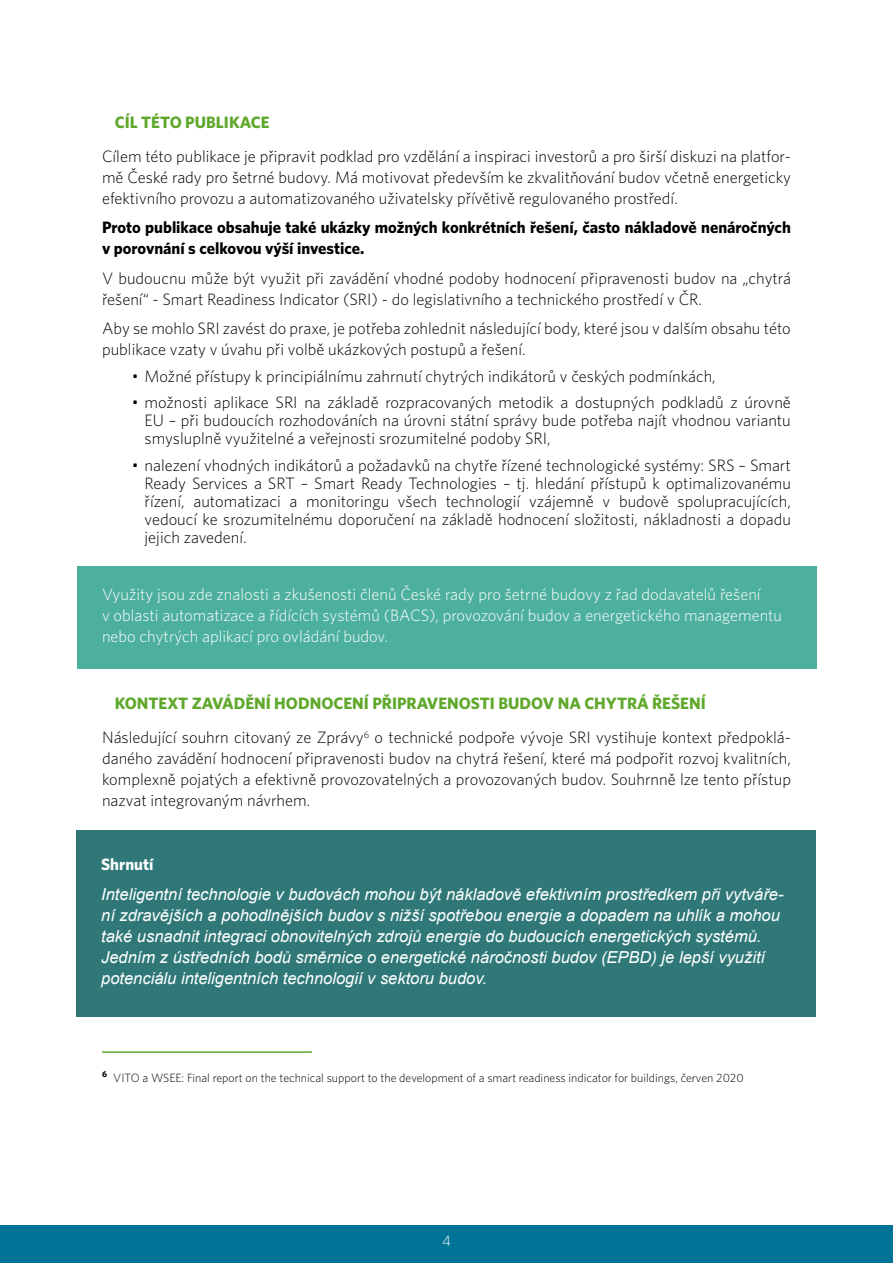
<style>
.page{position:relative;width:893px;height:1263px;background:#fff}
.page>*{position:absolute;margin:0;border:0;box-sizing:border-box;transform-origin:0 0}
.t1{font:300 16.5px/21px "Whitney";color:#000;text-align:justify}
.t2{font:italic 16.5px/21px "Arial";color:#fff}
.t3{font:300 16.5px/21px "Whitney";color:#fff}
.t4{font:700 16.5px/21px "Whitney";color:#000}
.t5{font:700 16.5px "Whitney";color:#5fa82c}
.t6{font:700 16.5px "Whitney";color:#fff}
.t7{font:300 15px "Whitney";color:#fff}
.t8{font:300 12px "Whitney";color:#000}
.s1{font-weight:700;color:#5fa82c}
</style>
<div class="page">
<div style="left:0;top:1225px;width:893px;height:38px;background:#007497"></div>
<div style="left:77px;top:566px;width:739px;height:103px;background:#4db09e"></div>
<div style="left:77px;top:831px;width:739px;height:186px;background:#307878"></div>
<hr style="left:102px;top:1051px;width:210px;height:2px;background:#5fa82c">
<p class="t5" style="left:115px;top:111px;width:156px">Cíl této publikace</p>
<p class="t1" style="left:102px;top:145px;width:690px">Cílem této publikace je připravit podklad pro vzdělání a inspiraci investorů a pro širší diskuzi na platfor&shy;mě České rady pro šetrné budovy. Má motivovat především ke zkvalitňování budov včetně energeticky efektivního provozu a automatizovaného uživatelsky přívětivě regulovaného prostředí.</p>
<p class="t4" style="left:102px;top:216px;width:690px">Proto publikace obsahuje také ukázky možných konkrétních řešení, často nákladově nenáročných v porovnání s celkovou výší investice.</p>
<p class="t1" style="left:102px;top:267px;width:690px">V budoucnu může být využit při zavádění vhodné podoby hodnocení připravenosti budov na „chytrá řešení“ - Smart Readiness Indicator (SRI) - do legislativního a technického prostředí v ČR.</p>
<p class="t1" style="left:102px;top:317px;width:690px">Aby se mohlo SRI zavést do praxe, je potřeba zohlednit následující body, které jsou v dalším obsahu této publikace vzaty v úvahu při volbě ukázkových postupů a řešení.</p>
<p class="t1" style="left:132px;top:365px;width:585px">• Možné přístupy k principiálnímu zahrnutí chytrých indikátorů v českých podmínkách,</p>
<p class="t1" style="left:145px;top:393px;width:648px;line-height:18px;text-indent:-13px">• možnosti aplikace SRI na základě rozpracovaných metodik a dostupných podkladů z úrovně EU – při budoucích rozhodováních na úrovni státní správy bude potřeba najít vhodnou variantu smysluplně využitelné a veřejnosti srozumitelné podoby SRI,</p>
<p class="t1" style="left:145px;top:455px;width:648px;line-height:18px;text-indent:-13px">• nalezení vhodných indikátorů a požadavků na chytře řízené technologické systémy: SRS – Smart Ready Services a SRT – Smart Ready Technologies – tj. hledání přístupů k optimalizovanému řízení, automatizaci a monitoringu všech technologií vzájemně v budově spolupracujících, vedoucí ke srozumitelnému doporučení na základě hodnocení složitosti, nákladnosti a dopadu jejich zavedení.</p>
<p class="t3" style="left:102px;top:583px;width:682px">Využity jsou zde znalosti a zkušenosti členů České rady pro šetrné budovy z řad dodavatelů řešení<br>v oblasti automatizace a řídících systémů (BACS), provozování budov a energetického managementu nebo chytrých aplikací pro ovládání budov.</p>
<p class="t1" style="left:102px;top:686px;width:690px;line-height:33.8px;text-indent:13px"><span class="s1">Kontext zavádění hodnocení připravenosti budov na chytrá řešení<br></span>Následující souhrn citovaný ze Zprávy<sup>6</sup> o technické podpoře vývoje SRI vystihuje kontext předpoklá-</p>
<p class="t1" style="left:102px;top:747px;width:690px">daného zavádění hodnocení připravenosti budov na chytrá řešení, které má podpořit rozvoj kvalitních, komplexně pojatých a efektivně provozovatelných a provozovaných budov. Souhrnně lze tento přístup nazvat integrovaným návrhem.</p>
<p class="t6" style="left:101px;top:853px;width:54px">Shrnutí</p>
<p class="t2" style="left:101px;top:883px;width:684px">Inteligentní technologie v budovách mohou být nákladově efektivním prostředkem při vytváře&shy;ní zdravějších a pohodlnějších budov s nižší spotřebou energie a dopadem na uhlík a mohou také usnadnit integraci obnovitelných zdrojů energie do budoucích energetických systémů.<br>Jedním z ústředních bodů směrnice o energetické náročnosti budov (EPBD) je lepší využití potenciálu inteligentních technologií v sektoru budov.</p>
<p class="t8" style="left:102px;top:1070px;width:643px"><sup>6</sup> VITO a WSEE: Final report on the technical support to the development of a smart readiness indicator for buildings, červen 2020</p>
<p class="t7" style="left:442px;top:1231px;width:10px">4</p>
</div>
